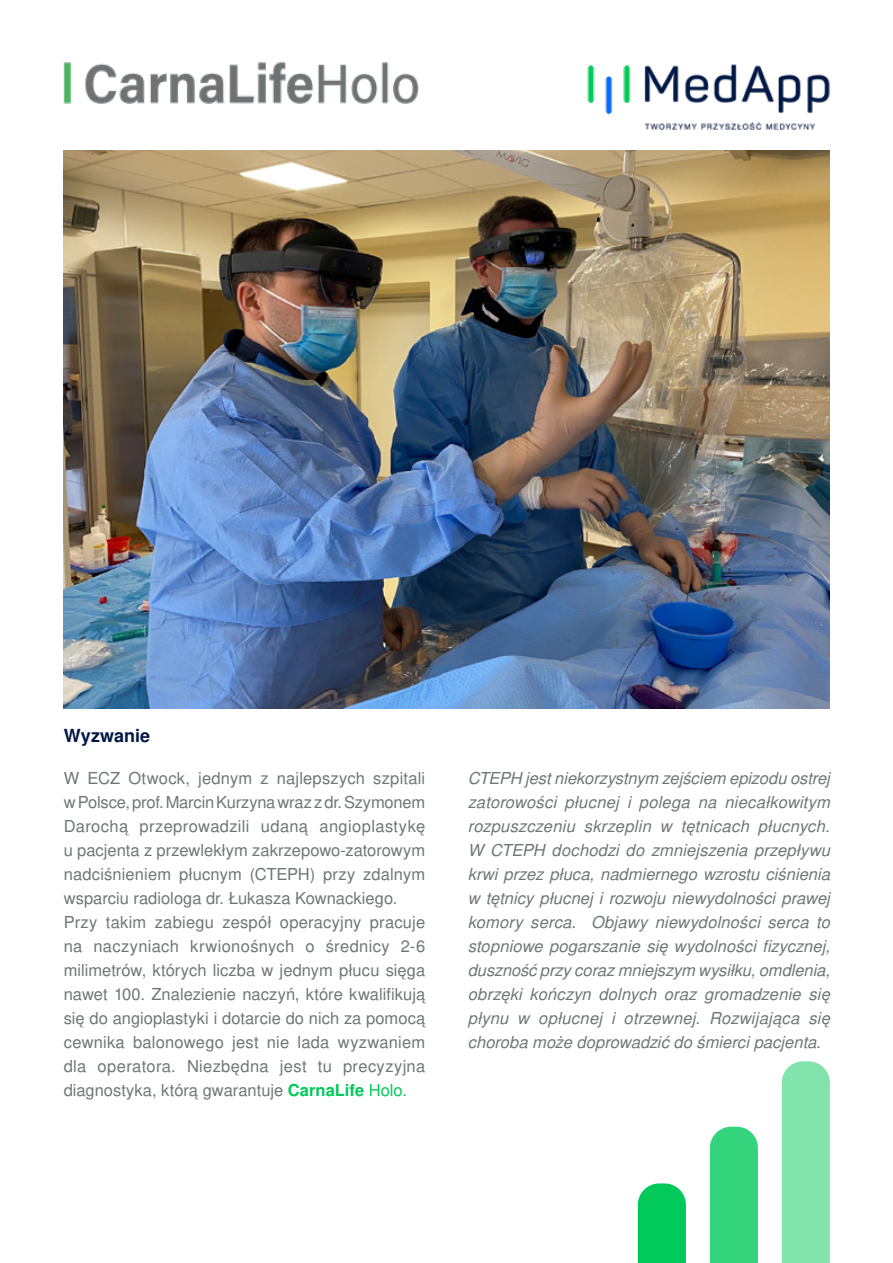
<style>
.page{position:relative;width:893px;height:1263px;background:#fff}
.page>*{position:absolute;margin:0;border:0;box-sizing:border-box;transform-origin:0 0}
.t1{font:700 18px "Nimbus San L";letter-spacing:.005em;color:#001845}
.t2{font:16.5px/24px "Nimbus San L";letter-spacing:.005em;color:#707577}
.t3{font:italic 16.5px/24px "Nimbus San L";letter-spacing:.005em;color:#707577;text-align:justify}
.s1{font-weight:700;color:#01ca5a}
.s2{color:#01ca5a}
</style>
<div class="page">
<img style="left:547px;top:64px;width:283px;height:101px">
<img style="left:63px;top:61px;width:356px;height:43px">
<svg style="left:638px;top:1183px;width:48px;height:80px;background:#0fcd63"></svg>
<div style="left:710px;top:1127px;width:48px;height:136px;background:#33d47b"></div>
<div style="left:782px;top:1061px;width:48px;height:202px;background:#80e4ac"></div>
<img style="left:64px;top:151px;width:765px;height:557px">
<p class="t1" style="left:64px;top:723px;width:88px">Wyzwanie</p>
<p class="t2" style="left:64px;top:765px;width:363px">W ECZ Otwock, jednym z najlepszych szpitali w Polsce, prof. Marcin Kurzyna wraz z dr. Szymonem Darochą przeprowadzili udaną angioplastykę u pacjenta z przewlekłym zakrzepowo-zatorowym nadciśnieniem płucnym (CTEPH) przy zdalnym wsparciu radiologa dr. Łukasza Kownackiego.<br>Przy takim zabiegu zespół operacyjny pracuje na naczyniach krwionośnych o średnicy 2-6 milimetrów, których liczba w jednym płucu sięga nawet 100. Znalezienie naczyń, które kwalifikują się do angioplastyki i dotarcie do nich za pomocą cewnika balonowego jest nie lada wyzwaniem dla operatora. Niezbędna jest tu precyzyjna diagnostyka, którą gwarantuje <span class="s1">CarnaLife</span> <span class="s2">Holo.</span></p>
<p class="t3" style="left:468px;top:765px;width:364px">CTEPH jest niekorzystnym zejściem epizodu ostrej zatorowości płucnej i polega na niecałkowitym rozpuszczeniu skrzeplin w tętnicach płucnych.<br>W CTEPH dochodzi do zmniejszenia przepływu krwi przez płuca, nadmiernego wzrostu ciśnienia w tętnicy płucnej i rozwoju niewydolności prawej komory serca. Objawy niewydolności serca to stopniowe pogarszanie się wydolności fizycznej, duszność przy coraz mniejszym wysiłku, omdlenia, obrzęki kończyn dolnych oraz gromadzenie się płynu w opłucnej i otrzewnej. Rozwijająca się choroba może doprowadzić do śmierci pacjenta.</p>
</div>
